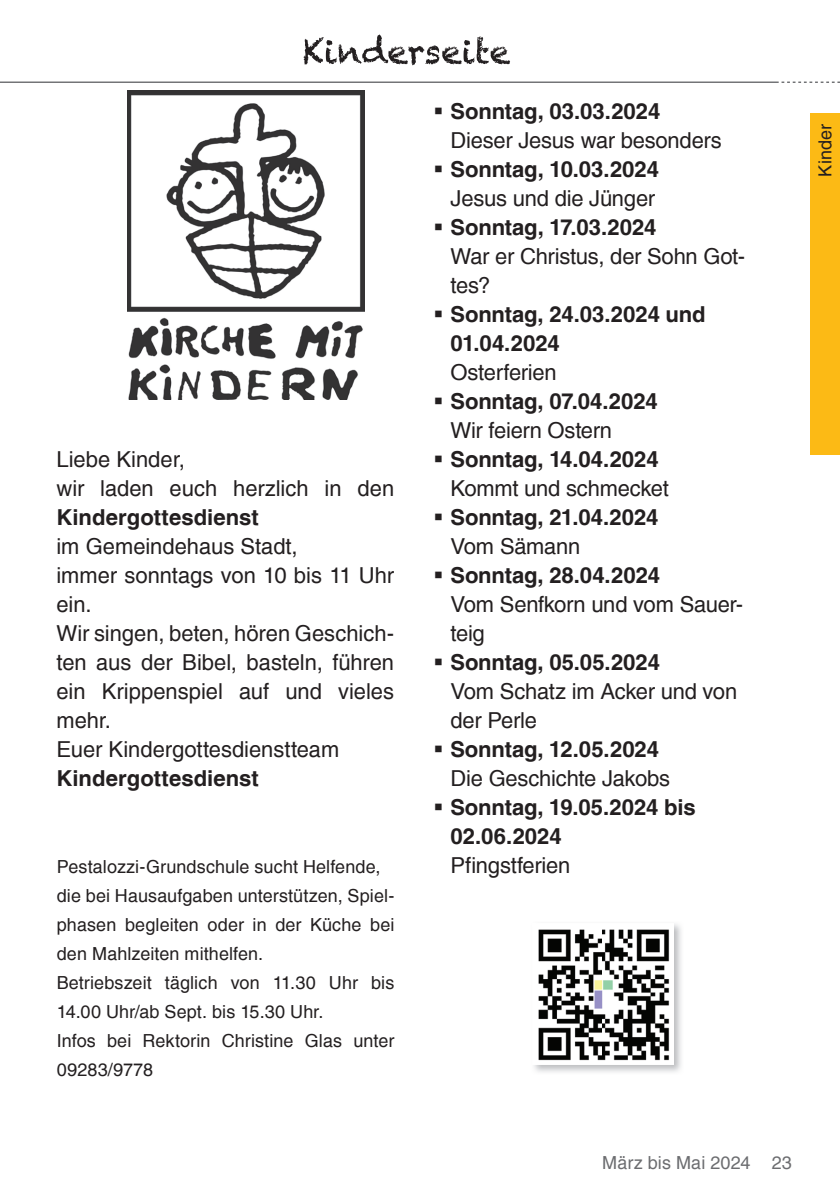
<style>
.page{position:relative;width:840px;height:1191px;background:#fff}
.page>*{position:absolute;margin:0;border:0;box-sizing:border-box;transform-origin:0 0}
.t1{font:22px/29px "Helvetica";letter-spacing:-.01em;color:#231f20}
.t2{font:700 22px/29px "Helvetica";color:#231f20}
.t3{font:18px/29px "Helvetica";letter-spacing:.005em;color:#231f20}
.t4{font:18px "Helvetica";letter-spacing:.01em;color:#6c6d70}
</style>
<div class="page">
<hr style="left:0;top:81px;width:778px;height:2px;background:#6c6d70">
<svg style="left:781px;top:82px;width:58px;height:1px"></svg>
<div style="left:810px;top:113px;width:29px;height:341px;background:#fcba15"></div>
<img style="left:128px;top:90px;width:236px;height:309px">
<svg style="left:303px;top:35px;width:207px;height:30px"></svg>
<img style="left:534px;top:924px;width:147px;height:148px">
<img style="left:534px;top:924px;width:139px;height:140px">
<p class="t1" style="left:56px;top:445px;width:339px">Liebe Kinder,<br>wir laden euch herzlich in den</p>
<p class="t2" style="left:56px;top:504px;width:204px">Kindergottesdienst</p>
<p class="t1" style="left:56px;top:532px;width:339px">im Gemeindehaus Stadt,<br>immer sonntags von 10 bis 11 Uhr ein.<br>Wir singen, beten, hören Geschich&shy;ten aus der Bibel, basteln, führen ein Krippenspiel auf und vieles mehr.<br>Euer Kindergottesdienstteam</p>
<p class="t2" style="left:56px;top:765px;width:204px">Kindergottesdienst</p>
<p class="t3" style="left:57px;top:853px;width:339px">Pestalozzi-Grundschule sucht Helfende, die bei Hausaufgaben unterstützen, Spiel&shy;phasen begleiten oder in der Küche bei den Mahlzeiten mithelfen.<br>Betriebszeit täglich von 11.30 Uhr bis 14.00 Uhr/ab Sept. bis 15.30 Uhr.<br>Infos bei Rektorin Christine Glas unter 09283/9778</p>
<p class="t2" style="left:450px;top:98px;width:211px">Sonntag, 03.03.2024</p>
<p class="t1" style="left:450px;top:127px;width:272px">Dieser Jesus war besonders</p>
<p class="t2" style="left:450px;top:156px;width:210px">Sonntag, 10.03.2024</p>
<p class="t1" style="left:450px;top:185px;width:206px">Jesus und die Jünger</p>
<p class="t2" style="left:450px;top:214px;width:207px">Sonntag, 17.03.2024</p>
<p class="t1" style="left:450px;top:243px;width:296px">War er Christus, der Sohn Got&shy;tes?</p>
<p class="t2" style="left:450px;top:301px;width:256px">Sonntag, 24.03.2024 und<br>01.04.2024</p>
<p class="t1" style="left:450px;top:359px;width:108px">Osterferien</p>
<p class="t2" style="left:450px;top:388px;width:209px">Sonntag, 07.04.2024</p>
<p class="t1" style="left:450px;top:417px;width:163px">Wir feiern Ostern</p>
<p class="t2" style="left:450px;top:446px;width:209px">Sonntag, 14.04.2024</p>
<p class="t1" style="left:450px;top:475px;width:220px">Kommt und schmecket</p>
<p class="t2" style="left:450px;top:504px;width:209px">Sonntag, 21.04.2024</p>
<p class="t1" style="left:450px;top:533px;width:131px">Vom Sämann</p>
<p class="t2" style="left:450px;top:562px;width:211px">Sonntag, 28.04.2024</p>
<p class="t1" style="left:450px;top:591px;width:294px">Vom Senfkorn und vom Sauer&shy;teig</p>
<p class="t2" style="left:450px;top:649px;width:211px">Sonntag, 05.05.2024</p>
<p class="t1" style="left:450px;top:678px;width:288px">Vom Schatz im Acker und von der Perle</p>
<p class="t2" style="left:450px;top:736px;width:210px">Sonntag, 12.05.2024</p>
<p class="t1" style="left:450px;top:765px;width:221px">Die Geschichte Jakobs</p>
<p class="t2" style="left:450px;top:794px;width:246px">Sonntag, 19.05.2024 bis<br>02.06.2024</p>
<p class="t1" style="left:450px;top:851px;width:121px">Pfingstferien</p>
<p class="t3" style="left:811px;top:177px;width:54px;rotate:-90deg">Kinder</p>
<p class="t4" style="left:602px;top:1151px;width:191px">März bis Mai 2024 23</p>
</div>
